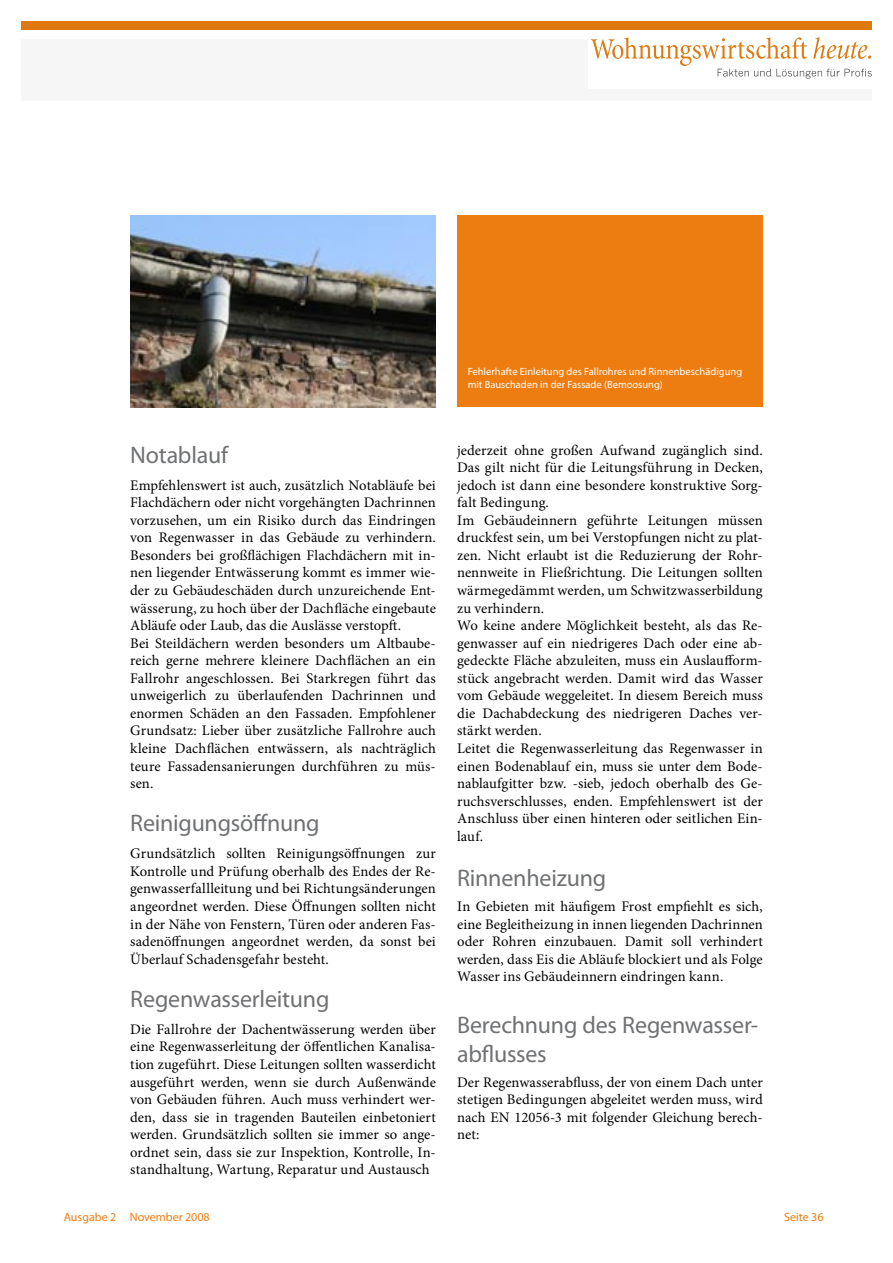
<style>
.page{position:relative;width:893px;height:1263px;background:#fff}
.page>*{position:absolute;margin:0;border:0;box-sizing:border-box;transform-origin:0 0}
.t1{font:24px/28.8px "Myriad Pro";letter-spacing:-.01em;color:#707173}
.t2{font:14.7px/17.5px "Minion Pro";letter-spacing:.005em;color:#000;text-align:justify}
.t3{font:12px "Myriad Pro";color:#ee7d11}
.t4{font:10.5px/12.8px "Myriad Pro";color:#fff}
</style>
<div class="page">
<div style="left:21px;top:39px;width:851px;height:62px;background:#f6f6f6"></div>
<div style="left:21px;top:21px;width:851px;height:9px;background:#de780f"></div>
<div style="left:588px;top:34px;width:296px;height:55px;background:#fff"></div>
<svg style="left:591px;top:37px;width:281px;height:42px"></svg>
<div style="left:457px;top:216px;width:306px;height:191px;background:#ee7d11"></div>
<img style="left:130px;top:216px;width:306px;height:191px">
<p class="t4" style="left:468px;top:365px;width:276px">Fehlerhafte Einleitung des Fallrohres und Rinnenbeschädigung mit Bauschaden in der Fassade (Bemoosung)</p>
<h1 class="t1" style="left:130px;top:441px;width:99px">Notablauf</h1>
<p class="t2" style="left:130px;top:476px;width:307px;text-align:left">Empfehlenswert ist auch, zusätzlich Notabläufe bei Flachdächern oder nicht vorgehängten Dachrinnen vorzusehen, um ein Risiko durch das Eindringen von Regenwasser in das Gebäude zu verhindern.<br>Besonders bei großflächigen Flachdächern mit in&shy;nen liegender Entwässerung kommt es immer wie&shy;der zu Gebäudeschäden durch unzureichende Ent&shy;wässerung, zu hoch über der Dachfläche eingebaute Abläufe oder Laub, das die Auslässe verstopft.<br>Bei Steildächern werden besonders um Altbaube&shy;reich gerne mehrere kleinere Dachflächen an ein Fallrohr angeschlossen. Bei Starkregen führt das unweigerlich zu überlaufenden Dachrinnen und enormen Schäden an den Fassaden. Empfohlener Grundsatz: Lieber über zusätzliche Fallrohre auch kleine Dachflächen entwässern, als nachträglich teure Fassadensanierungen durchführen zu müs&shy;sen.</p>
<h1 class="t1" style="left:130px;top:808px;width:191px">Reinigungsöffnung</h1>
<p class="t2" style="left:130px;top:845px;width:307px">Grundsätzlich sollten Reinigungsöffnungen zur Kontrolle und Prüfung oberhalb des Endes der Re&shy;genwasserfallleitung und bei Richtungsänderungen angeordnet werden. Diese Öffnungen sollten nicht in der Nähe von Fenstern, Türen oder anderen Fas&shy;sadenöffnungen angeordnet werden, da sonst bei Überlauf Schadensgefahr besteht.</p>
<h1 class="t1" style="left:130px;top:984px;width:201px">Regenwasserleitung</h1>
<p class="t2" style="left:130px;top:1020px;width:307px">Die Fallrohre der Dachentwässerung werden über eine Regenwasserleitung der öffentlichen Kanalisa&shy;tion zugeführt. Diese Leitungen sollten wasserdicht ausgeführt werden, wenn sie durch Außenwände von Gebäuden führen. Auch muss verhindert wer&shy;den, dass sie in tragenden Bauteilen einbetoniert werden. Grundsätzlich sollten sie immer so ange&shy;ordnet sein, dass sie zur Inspektion, Kontrolle, In&shy;standhaltung, Wartung, Reparatur und Austausch</p>
<p class="t2" style="left:457px;top:441px;width:307px;text-align:left">jederzeit ohne großen Aufwand zugänglich sind.<br>Das gilt nicht für die Leitungsführung in Decken, jedoch ist dann eine besondere konstruktive Sorg&shy;falt Bedingung.<br>Im Gebäudeinnern geführte Leitungen müssen druckfest sein, um bei Verstopfungen nicht zu plat&shy;zen. Nicht erlaubt ist die Reduzierung der Rohr&shy;nennweite in Fließrichtung. Die Leitungen sollten wärmegedämmt werden, um Schwitzwasserbildung zu verhindern.<br>Wo keine andere Möglichkeit besteht, als das Re&shy;genwasser auf ein niedrigeres Dach oder eine ab&shy;gedeckte Fläche abzuleiten, muss ein Auslaufform&shy;stück angebracht werden. Damit wird das Wasser vom Gebäude weggeleitet. In diesem Bereich muss die Dachabdeckung des niedrigeren Daches ver&shy;stärkt werden.<br>Leitet die Regenwasserleitung das Regenwasser in einen Bodenablauf ein, muss sie unter dem Bode&shy;nablaufgitter bzw. -sieb, jedoch oberhalb des Ge&shy;ruchsverschlusses, enden. Empfehlenswert ist der Anschluss über einen hinteren oder seitlichen Ein&shy;lauf.</p>
<h1 class="t1" style="left:457px;top:863px;width:151px">Rinnenheizung</h1>
<p class="t2" style="left:457px;top:897px;width:307px">In Gebieten mit häufigem Frost empfiehlt es sich, eine Begleitheizung in innen liegenden Dachrinnen oder Rohren einzubauen. Damit soll verhindert werden, dass Eis die Abläufe blockiert und als Folge Wasser ins Gebäudeinnern eindringen kann.</p>
<h1 class="t1" style="left:457px;top:1010px;width:303px">Berechnung des Regenwasser&shy;abflusses</h1>
<p class="t2" style="left:457px;top:1073px;width:307px">Der Regenwasserabfluss, der von einem Dach unter stetigen Bedingungen abgeleitet werden muss, wird nach EN 12056-3 mit folgender Gleichung berech&shy;net:</p>
<p class="t3" style="left:64px;top:1209px;width:148px">Ausgabe 2 November 2008</p>
<p class="t3" style="left:784px;top:1209px;width:41px">Seite 36</p>
</div>
